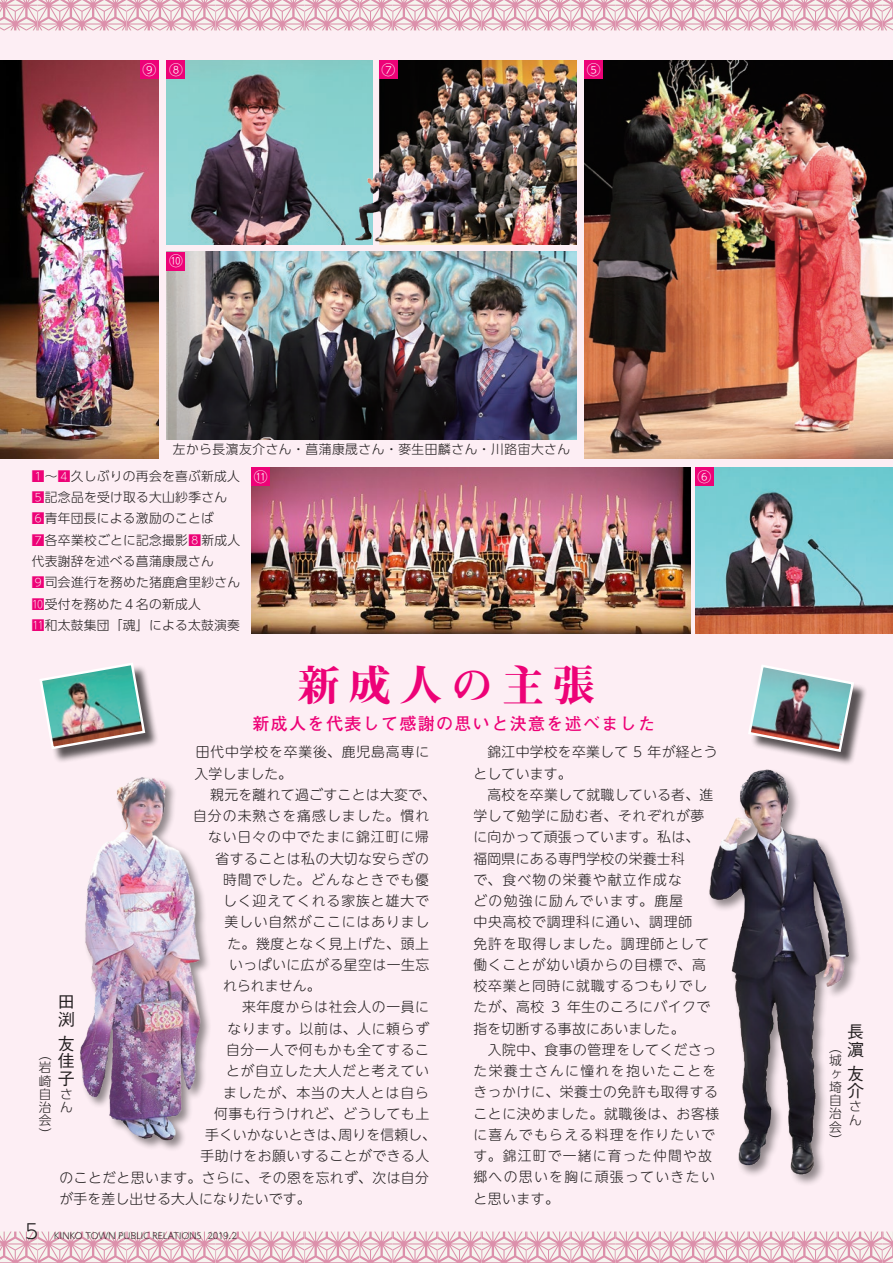
<style>
.page{position:relative;width:893px;height:1263px;background:#fdeef4}
.page>*{position:absolute;margin:0;border:0;box-sizing:border-box;transform-origin:0 0}
.t1{font:42.45px "Midashi Min Pr 6 N MA31";letter-spacing:.2em;color:#ed0277}
.t2{font:300 20.25px "UD Shin Go Pr 6 N";color:#231f20}
.t3{font:700 16.95px "Futo Go B101 Pr 6 N";letter-spacing:.08em;color:#ed0277}
.t4{font:500 16.95px/17.7px "Gothic BBB Pr 6 N";color:#231f20}
.t5{font:300 13.8px "UD Shin M Go Pr 6 N";letter-spacing:.05em;color:#231f20}
.t6{font:300 13.8px/21.3px "UD Shin M Go Pr 6 N";letter-spacing:.07em;color:#231f20}
.t7{font:300 13.8px "UD Shin M Go Pr 6 N";letter-spacing:.075em;color:#231f20}
.t8{font:300 13.8px "UD Shin M Go Pr 6 N";letter-spacing:.02em;color:#231f20}
.t9{font:300 13.8px "UD Shin M Go Pr 6 N";letter-spacing:.03em;color:#231f20}
.t10{font:300 13.8px "UD Shin M Go Pr 6 N";letter-spacing:.025em;color:#231f20}
.t11{font:300 13.8px "UD Shin M Go Pr 6 N";letter-spacing:.01em;color:#231f20}
.t12{font:300 13.8px "UD Shin M Go Pr 6 N";letter-spacing:.09em;color:#231f20}
.t13{font:300 13.8px "UD Shin M Go Pr 6 N";letter-spacing:.1em;color:#231f20}
.t14{font:300 13.8px "UD Shin M Go Pr 6 N";color:#fff}
.t15{font:300 12.75px/13.2px "UD Shin Go Pr 6 N";letter-spacing:.02em;color:#231f20}
.t16{font:300 12.75px "UD Shin Go Pr 6 N";letter-spacing:.04em;color:#231f20}
.t17{font:300 8.55px "UD Shin Go Pr 6 N";letter-spacing:.015em;color:#231f20}
.s1{color:#ed0277}
</style>
<div class="page">
<img style="left:0;top:60px;width:158px;height:398px">
<img style="left:252px;top:467px;width:439px;height:167px">
<img style="left:585px;top:60px;width:308px;height:398px">
<img style="left:695px;top:467px;width:198px;height:167px">
<img style="left:167px;top:252px;width:409px;height:187px">
<img style="left:167px;top:60px;width:185px;height:184px">
<div style="left:79px;top:775px;width:133px;height:377px;background:#231f20;opacity:.5"></div>
<img style="left:79px;top:775px;width:133px;height:368px">
<img style="left:709px;top:769px;width:149px;height:412px">
<img style="left:352px;top:60px;width:224px;height:184px">
<svg style="left:0;top:1231px;width:893px;height:32px"></svg>
<svg style="left:0;top:0;width:893px;height:30px"></svg>
<svg style="left:585px;top:60px;width:18px;height:19px"></svg>
<svg style="left:695px;top:467px;width:19px;height:18px"></svg>
<svg style="left:379px;top:60px;width:18px;height:19px"></svg>
<svg style="left:167px;top:60px;width:18px;height:19px"></svg>
<svg style="left:167px;top:252px;width:18px;height:18px"></svg>
<svg style="left:140px;top:60px;width:18px;height:19px"></svg>
<svg style="left:252px;top:467px;width:18px;height:18px"></svg>
<div style="left:41px;top:664px;width:119px;height:100px;background:#231f20;opacity:.75"></div>
<img style="left:40px;top:663px;width:107px;height:88px">
<div style="left:750px;top:667px;width:118px;height:99px;background:#231f20;opacity:.75"></div>
<img style="left:748px;top:665px;width:107px;height:88px">
<p class="t14" style="left:142px;top:58px;width:15px">9</p>
<p class="t14" style="left:169px;top:58px;width:15px">8</p>
<p class="t14" style="left:381px;top:58px;width:15px">7</p>
<p class="t14" style="left:587px;top:58px;width:15px">5</p>
<p class="t14" style="left:169px;top:250px;width:15px">10</p>
<p class="t16" style="left:173px;top:439px;width:399px">左から長濵友介さん・菖蒲康晟さん・麥生田麟さん・川路宙大さん</p>
<p class="t15" style="left:32px;top:465px;width:210px;line-height:21.3px"><span class="s1">1</span>～<span class="s1">4</span>久しぶりの再会を喜ぶ新成人<br><span class="s1">5</span>記念品を受け取る大山紗季さん<br><span class="s1">6</span>青年団長による激励のことば<br><span class="s1">7</span>各卒業校ごとに記念撮影<span class="s1">8</span>新成人代表謝辞を述べる菖蒲康晟さん<br><span class="s1">9</span>司会進行を務めた猪鹿倉里紗さん<span class="s1">⓾</span>受付を務めた４名の新成人<br><span class="s1">⓫</span>和太鼓集団「魂」による太鼓演奏</p>
<p class="t14" style="left:254px;top:465px;width:15px">11</p>
<h1 class="t1" style="left:298px;top:652px;width:299px">新成人の主張</h1>
<p class="t3" style="left:253px;top:710px;width:404px">新成人を代表して感謝の思いと決意を述べました</p>
<p class="t14" style="left:698px;top:465px;width:15px">6</p>
<p class="t5" style="left:181px;top:741px;width:250px">　田代中学校を卒業後、鹿児島高専に</p>
<p class="t5" style="left:195px;top:762px;width:99px">入学しました。</p>
<p class="t10" style="left:196px;top:783px;width:242px">　親元を離れて過ごすことは大変で、</p>
<p class="t7" style="left:193px;top:805px;width:238px">自分の未熟さを痛感しました。慣れ</p>
<p class="t6" style="left:208px;top:826px;width:223px">ない日々の中でたまに錦江町に帰</p>
<p class="t9" style="left:216px;top:847px;width:215px">省することは私の大切な安らぎの</p>
<p class="t7" style="left:223px;top:868px;width:208px">時間でした。どんなときでも優</p>
<p class="t6" style="left:223px;top:889px;width:208px">しく迎えてくれる家族と雄大で</p>
<p class="t5" style="left:225px;top:911px;width:206px">美しい自然がここにはありまし</p>
<p class="t5" style="left:228px;top:932px;width:203px">た。幾度となく見上げた、頭上</p>
<p class="t5" style="left:229px;top:953px;width:202px">いっぱいに広がる星空は一生忘</p>
<p class="t5" style="left:223px;top:975px;width:99px">れられません。</p>
<p class="t5" style="left:228px;top:996px;width:203px">　来年度からは社会人の一員に</p>
<p class="t5" style="left:228px;top:1017px;width:203px">なります。以前は、人に頼らず</p>
<p class="t5" style="left:226px;top:1038px;width:204px">自分一人で何もかも全てするこ</p>
<p class="t5" style="left:226px;top:1060px;width:204px">とが自立した大人だと考えてい</p>
<p class="t7" style="left:223px;top:1081px;width:208px">ましたが、本当の大人とは自ら</p>
<p class="t5" style="left:214px;top:1102px;width:217px">何事も行うけれど、どうしても上</p>
<p class="t5" style="left:338px;top:1123px;width:99px">周りを信頼し、</p>
<p class="t4" style="left:58px;top:991px;width:18px">田渕</p>
<p class="t4" style="left:58px;top:1033px;width:18px;text-align:justify">友佳子</p>
<p class="t15" style="left:60px;top:1087px;width:13px">さん</p>
<p class="t15" style="left:39px;top:1047px;width:14px">（</p>
<p class="t15" style="left:39px;top:1060px;width:14px;text-align:justify">岩崎自治会</p>
<p class="t15" style="left:39px;top:1127px;width:14px">(</p>
<p class="t11" style="left:205px;top:1123px;width:141px">手くいかないときは、</p>
<p class="t5" style="left:201px;top:1145px;width:230px">手助けをお願いすることができる人</p>
<p class="t9" style="left:60px;top:1166px;width:371px">のことだと思います。さらに、その恩を忘れず、次は自分</p>
<p class="t11" style="left:60px;top:1187px;width:253px">が手を差し出せる大人になりたいです。</p>
<h2 class="t2" style="left:25px;top:1215px;width:15px">5</h2>
<p class="t17" style="left:54px;top:1228px;width:149px">KINKO TOWN PUBLIC RELATIONS</p>
<p class="t17" style="left:207px;top:1228px;width:33px">2019.２</p>
<p class="t8" style="left:473px;top:741px;width:246px">　錦江中学校を卒業して 5 年が経とう</p>
<p class="t5" style="left:473px;top:762px;width:100px">としています。</p>
<p class="t10" style="left:473px;top:783px;width:241px">　高校を卒業して就職している者、進</p>
<p class="t5" style="left:473px;top:804px;width:233px">学して勉学に励む者、それぞれが夢</p>
<p class="t8" style="left:473px;top:826px;width:227px">に向かって頑張っています。私は、</p>
<p class="t8" style="left:473px;top:847px;width:213px">福岡県にある専門学校の栄養士科</p>
<p class="t12" style="left:473px;top:868px;width:210px">で、食べ物の栄養や献立作成な</p>
<p class="t13" style="left:473px;top:889px;width:211px">どの勉強に励んでいます。鹿屋</p>
<p class="t5" style="left:473px;top:911px;width:221px">中央高校で調理科に通い、調理師</p>
<p class="t7" style="left:473px;top:932px;width:237px">免許を取得しました。調理師として</p>
<p class="t5" style="left:473px;top:953px;width:234px">働くことが幼い頃からの目標で、高</p>
<p class="t5" style="left:473px;top:974px;width:235px">校卒業と同時に就職するつもりでし</p>
<p class="t5" style="left:567px;top:996px;width:145px">年生のころにバイクで</p>
<p class="t6" style="left:473px;top:996px;width:248px">たが、高校<br>指を切断する事故にあいました。<br>　入院中、食事の管理をしてくださった栄養士さんに憧れを抱いたことをきっかけに、栄養士の免許も取得することに決めました。就職後は、お客様に喜んでもらえる料理を作りたいです。錦江町で一緒に育った仲間や故郷への思いを胸に頑張っていきたいと思います。</p>
<p class="t5" style="left:551px;top:996px;width:11px">3</p>
<p class="t4" style="left:847px;top:1022px;width:18px">長濵</p>
<p class="t4" style="left:847px;top:1063px;width:18px">友介</p>
<p class="t15" style="left:849px;top:1099px;width:13px">さん</p>
<p class="t15" style="left:829px;top:1040px;width:14px">（</p>
<p class="t15" style="left:829px;top:1053px;width:14px;text-align:justify">城ヶ埼自治会</p>
<p class="t15" style="left:829px;top:1133px;width:14px">(</p>
</div>
